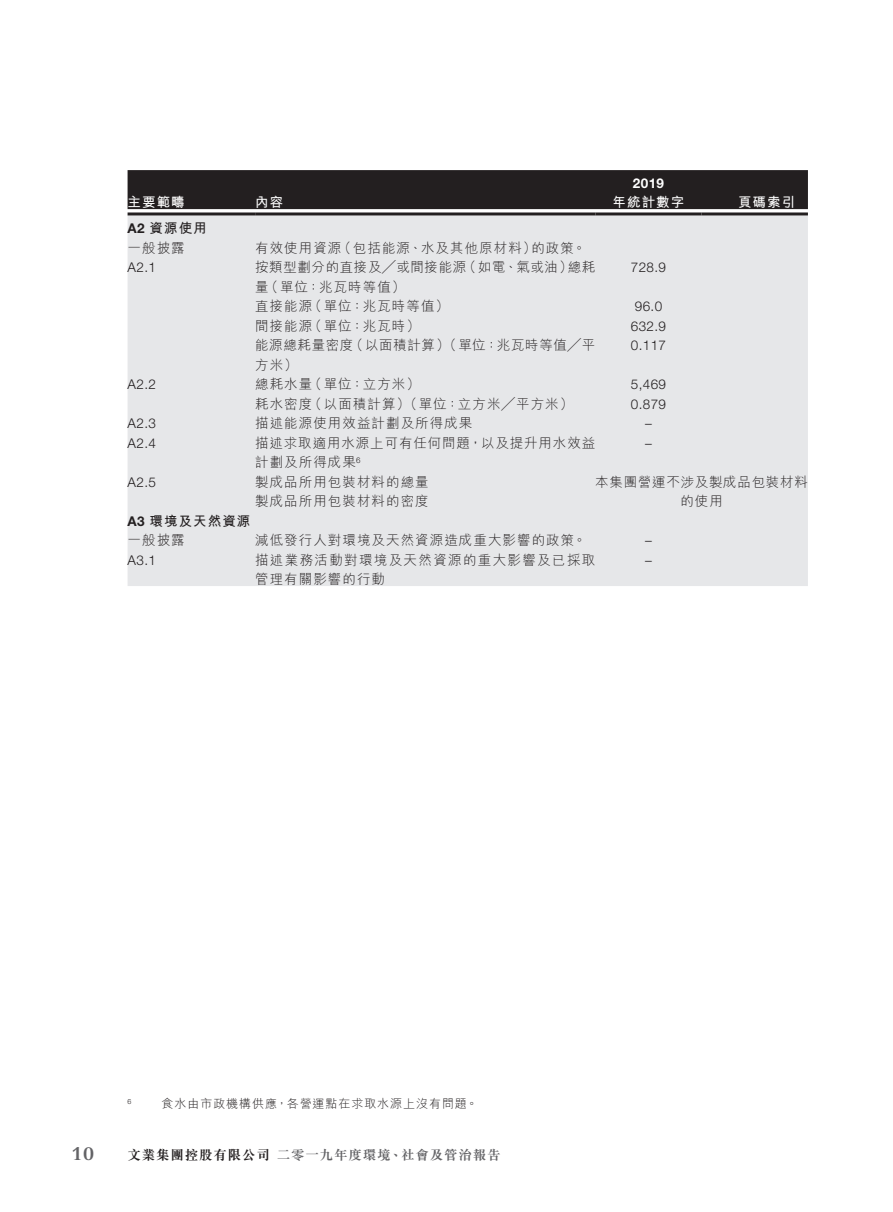
<style>
.page{position:relative;width:893px;height:1212px;background:#fff}
.page>*{position:absolute;margin:0;border:0;box-sizing:border-box;transform-origin:0 0}
.t1{font:700 18px "Versailles LT Std";color:#636366}
.Body_Text{font:300 13.5px/19.5px "M Hei HK";letter-spacing:.08em;color:#231f20}
.Body_Text-2{font:300 13.5px/19.5px "M Hei HK";letter-spacing:.045em;color:#231f20}
.Body_Text-3{font:300 13.5px "Helvetica Neue LT Std";letter-spacing:.03em;color:#231f20}
.Body_Text-4{font:300 13.5px/19.5px "M Hei HK";letter-spacing:.1em;color:#231f20}
.t2{font:700 13.5px "M Sung HK";letter-spacing:.06em;color:#636366}
.Body_Text-5{font:700 13.5px "M Hei HK";letter-spacing:.08em;color:#fff}
.Body_Text-6{font:700 13.5px "M Hei HK";letter-spacing:.08em;color:#231f20}
.Body_Text-7{font:300 13.5px "M Hei HK";letter-spacing:.055em;color:#231f20}
.Body_Text-8{font:700 13.5px "Helvetica Neue LT Std";color:#fff}
.t3{font:300 12px "M Hei HK";letter-spacing:.08em;color:#231f20}
.t4{font:300 7.05px "Helvetica Neue LT Std";color:#231f20}
.s1{font-family:"Helvetica Neue LT Std"}
.s2{color:#231f20}
</style>
<div class="page">
<div style="left:128px;top:170px;width:680px;height:39px;background:#231f20"></div>
<div style="left:128px;top:215px;width:680px;height:371px;background:#e6e7e9"></div>
<hr style="left:128px;top:212px;width:127px;height:3px;background:#231f20">
<hr style="left:255px;top:212px;width:340px;height:3px;background:#231f20">
<hr style="left:595px;top:212px;width:107px;height:3px;background:#231f20">
<hr style="left:702px;top:212px;width:106px;height:3px;background:#231f20">
<p class="Body_Text-5" style="left:128px;top:193px;width:59px">主要範疇</p>
<p class="Body_Text-5" style="left:255px;top:193px;width:30px">內容</p>
<p class="Body_Text-8" style="left:633px;top:175px;width:33px">2019</p>
<p class="Body_Text-5" style="left:613px;top:193px;width:73px">年統計數字</p>
<p class="Body_Text-5" style="left:738px;top:193px;width:59px">頁碼索引</p>
<p class="Body_Text-6" style="left:128px;top:218px;width:81px"><span class="s1">A2</span> 資源使用</p>
<p class="Body_Text" style="left:128px;top:238px;width:59px">一般披露</p>
<p class="Body_Text" style="left:255px;top:238px;width:332px">有效使用資源（包括能源、水及其他原材料）的政策。</p>
<p class="Body_Text-3" style="left:128px;top:259px;width:30px">A2.1</p>
<p class="Body_Text-2" style="left:255px;top:257px;width:342px">按類型劃分的直接及╱或間接能源（如電、氣或油）總耗量（單位：兆瓦時等值）</p>
<p class="Body_Text-3" style="left:631px;top:259px;width:37px">728.9</p>
<p class="Body_Text" style="left:255px;top:296px;width:195px">直接能源（單位：兆瓦時等值）</p>
<p class="Body_Text-3" style="left:635px;top:298px;width:29px">96.0</p>
<p class="Body_Text" style="left:255px;top:316px;width:166px">間接能源（單位：兆瓦時）</p>
<p class="Body_Text-3" style="left:631px;top:318px;width:37px">632.9</p>
<p class="Body_Text-2" style="left:255px;top:335px;width:342px">能源總耗量密度（以面積計算）（單位：兆瓦時等值╱平方米）</p>
<p class="Body_Text-3" style="left:631px;top:337px;width:37px">0.117</p>
<p class="Body_Text-3" style="left:128px;top:376px;width:30px">A2.2</p>
<p class="Body_Text" style="left:255px;top:374px;width:166px">總耗水量（單位：立方米）</p>
<p class="Body_Text-3" style="left:631px;top:376px;width:37px">5,469</p>
<p class="Body_Text" style="left:255px;top:394px;width:320px">耗水密度（以面積計算）（單位：立方米╱平方米）</p>
<p class="Body_Text-3" style="left:631px;top:396px;width:37px">0.879</p>
<p class="Body_Text-3" style="left:128px;top:415px;width:30px">A2.3</p>
<p class="Body_Text" style="left:255px;top:413px;width:219px">描述能源使用效益計劃及所得成果</p>
<p class="Body_Text-3" style="left:645px;top:415px;width:8px">–</p>
<p class="Body_Text-3" style="left:128px;top:435px;width:30px">A2.4</p>
<p class="Body_Text" style="left:255px;top:433px;width:342px">描述求取適用水源上可有任何問題，以及提升用水效益計劃及所得成果<sup>6</sup></p>
<p class="Body_Text-3" style="left:645px;top:435px;width:8px">–</p>
<p class="Body_Text-3" style="left:128px;top:474px;width:30px">A2.5</p>
<p class="Body_Text" style="left:255px;top:472px;width:175px">製成品所用包裝材料的總量</p>
<p class="Body_Text-7" style="left:595px;top:475px;width:214px">本集團營運不涉及製成品包裝材料</p>
<p class="Body_Text" style="left:255px;top:491px;width:175px">製成品所用包裝材料的密度</p>
<p class="Body_Text" style="left:680px;top:491px;width:44px">的使用</p>
<p class="Body_Text-6" style="left:128px;top:511px;width:124px"><span class="s1">A3</span> 環境及天然資源</p>
<p class="Body_Text" style="left:128px;top:530px;width:59px">一般披露</p>
<p class="Body_Text" style="left:255px;top:530px;width:333px">減低發行人對環境及天然資源造成重大影響的政策。</p>
<p class="Body_Text-3" style="left:645px;top:532px;width:8px">–</p>
<p class="Body_Text-3" style="left:128px;top:552px;width:30px">A3.1</p>
<p class="Body_Text-4" style="left:255px;top:550px;width:342px">描述業務活動對環境及天然資源的重大影響及已採取管理有關影響的行動</p>
<p class="Body_Text-3" style="left:645px;top:552px;width:8px">–</p>
<p class="t4" style="left:128px;top:1097px;width:5px">6</p>
<p class="t3" style="left:162px;top:1097px;width:318px">食水由市政機構供應，各營運點在求取水源上沒有問題。</p>
<h1 class="t1" style="left:72px;top:1143px;width:24px">10</h1>
<p class="t2" style="left:128px;top:1148px;width:375px"><span class="s2">文業集團控股有限公司</span>二零一九年度環境、社會及管治報告</p>
</div>
